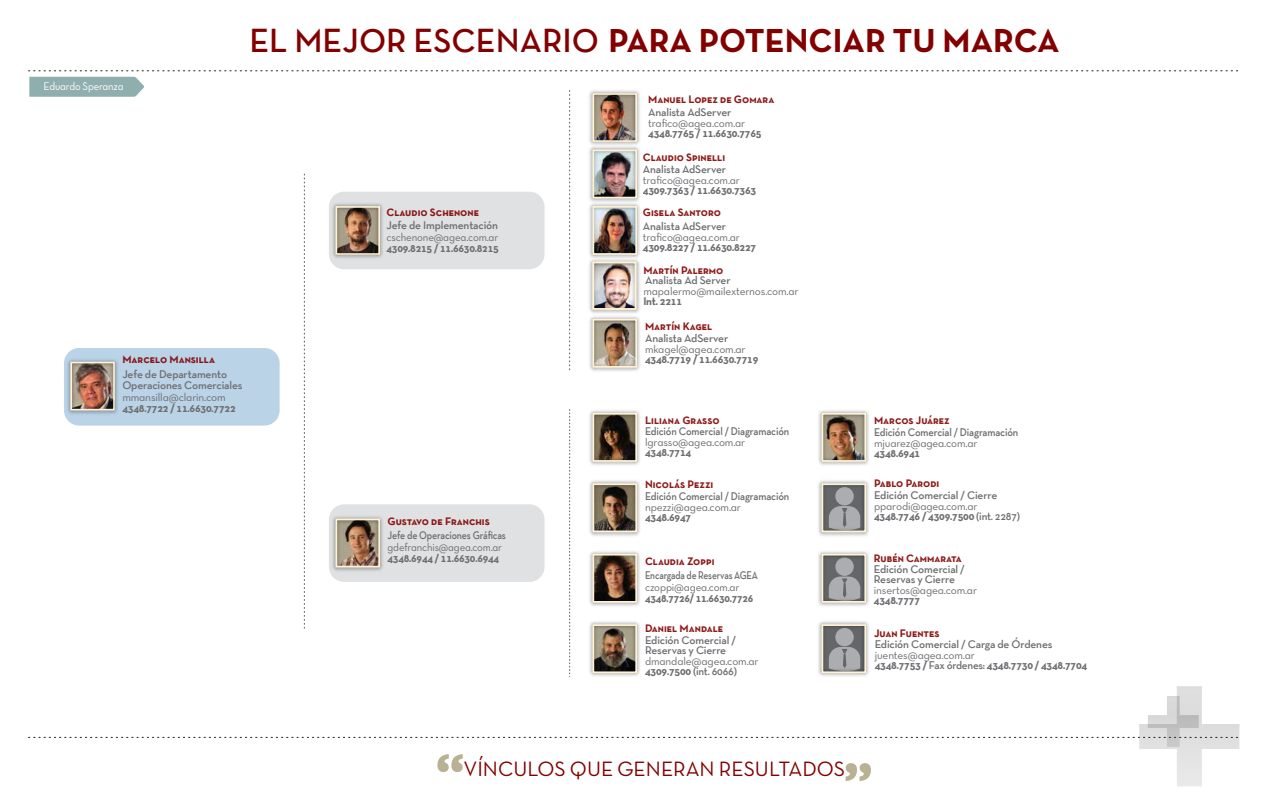
<style>
.page{position:relative;width:1268px;height:812px;background:#fff}
.page>*{position:absolute;margin:0;border:0;box-sizing:border-box;transform-origin:0 0}
.t1{font:700 33.8px "Neutra Text TF";color:#820000}
.t2{font:21.1px "Neutra Text TF Book Alt";color:#820000}
.t3{font:600 11.3px/10px "Neutra Text TF";letter-spacing:-.015em;color:#6d6e71}
.t4{font:11.3px "Neutra Text TF Book Alt";letter-spacing:-.015em;color:#6d6e71}
.t5{font:700 11.3px "Neutra Text TF";letter-spacing:-.02em;color:#6d6e71}
.t6{font:600 11.3px "Neutra Text TF";letter-spacing:-.015em;color:#6d6e71;scale:.92 1}
.t7{font:700 11.3px "Neutra Text TF";letter-spacing:-.02em;color:#6d6e71;scale:.96 1}
.t8{font:600 11.3px "Neutra Text TF";letter-spacing:-.015em;color:#6d6e71;scale:.86 1}
.t9{font:600 11.3px "Neutra Text TF";letter-spacing:-.015em;color:#6d6e71;scale:.83 1}
.t10{font:11.3px "Neutra Text TF Book Alt";letter-spacing:-.015em;color:#6d6e71;scale:.94 1}
.t11{font:700 11.3px "Neutra Text TF";letter-spacing:-.02em;color:#6d6e71;scale:.94 1}
.t12{font:11.3px "Neutra Text TF Book Alt";letter-spacing:-.015em;color:#6d6e71;scale:.96 1}
.t13{font:11.3px "Neutra Text TF Book Alt";letter-spacing:-.015em;color:#fff;scale:.93 1}
.t14{font:11px "Neutra Text TF Bold SC";color:rgb(130 0 0/.9)}
.s1{font-weight:600}
.s2{font-weight:700}
</style>
<div class="page">
<div style="left:329px;top:192px;width:215px;height:77px;background:#e0e1e2;border-radius:15px"></div>
<div style="left:64px;top:348px;width:215px;height:78px;background:#bbd3e7;border-radius:15px"></div>
<svg style="left:304px;top:174px;width:1px;height:454px"></svg>
<img style="left:65px;top:356px;width:53px;height:58px">
<div style="left:70px;top:362px;width:45px;height:48px;border:2px solid #fff3d4"></div>
<svg style="left:569px;top:90px;width:1px;height:280px"></svg>
<svg style="left:569px;top:410px;width:1px;height:267px"></svg>
<img style="left:589px;top:551px;width:51px;height:55px">
<div style="left:592px;top:554px;width:45px;height:49px;border:2px solid #fff3d4"></div>
<img style="left:589px;top:621px;width:51px;height:55px">
<div style="left:592px;top:624px;width:45px;height:49px;border:2px solid #fff3d4"></div>
<img style="left:589px;top:410px;width:51px;height:55px">
<div style="left:592px;top:413px;width:45px;height:49px;border:2px solid #fff3d4"></div>
<img style="left:589px;top:480px;width:51px;height:56px">
<div style="left:592px;top:483px;width:45px;height:49px;border:2px solid #fff3d4"></div>
<img style="left:818px;top:621px;width:51px;height:55px">
<div style="left:821px;top:624px;width:45px;height:49px;border:2px solid #fff3d4"></div>
<img style="left:818px;top:551px;width:51px;height:55px">
<div style="left:821px;top:554px;width:45px;height:49px;border:2px solid #fff3d4"></div>
<img style="left:818px;top:410px;width:51px;height:55px">
<div style="left:821px;top:413px;width:45px;height:49px;border:2px solid #fff3d4"></div>
<img style="left:818px;top:480px;width:51px;height:56px">
<div style="left:821px;top:483px;width:45px;height:49px;border:2px solid #fff3d4"></div>
<img style="left:330px;top:200px;width:53px;height:61px">
<div style="left:335px;top:206px;width:45px;height:49px;border:2px solid #fff3d4"></div>
<div style="left:329px;top:504px;width:215px;height:78px;background:#e0e1e2;border-radius:15px"></div>
<img style="left:332px;top:516px;width:51px;height:55px">
<div style="left:335px;top:519px;width:45px;height:48px;border:2px solid #fff3d4"></div>
<img style="left:589px;top:90px;width:51px;height:54px">
<div style="left:592px;top:93px;width:45px;height:49px;border:2px solid #fff3d4"></div>
<img style="left:589px;top:204px;width:51px;height:52px">
<div style="left:592px;top:206px;width:45px;height:49px;border:2px solid #fff3d4"></div>
<img style="left:589px;top:316px;width:51px;height:55px">
<div style="left:592px;top:319px;width:45px;height:49px;border:2px solid #fff3d4"></div>
<img style="left:589px;top:144px;width:51px;height:60px">
<div style="left:592px;top:150px;width:45px;height:48px;border:2px solid #fff3d4"></div>
<img style="left:589px;top:256px;width:51px;height:57px">
<div style="left:592px;top:261px;width:44px;height:49px;border:2px solid #fff3d4"></div>
<svg style="left:29px;top:70px;width:1209px;height:1px"></svg>
<svg style="left:29px;top:686px;width:1210px;height:100px"></svg>
<svg style="left:29px;top:77px;width:115px;height:20px;background:#93b2b2"></svg>
<h1 class="t1" style="left:249px;top:20px;width:811px"><span class="s1">EL MEJOR ESCENARIO</span> PARA POTENCIAR TU MARCA</h1>
<p class="t13" style="left:44px;top:80px;width:87px">Eduardo Speranza</p>
<p class="t14" style="left:122px;top:353px;width:94px">Marcelo Mansilla</p>
<p class="t3" style="left:122px;top:368px;width:122px;line-height:11px">Jefe de Departamento<br>Operaciones Comerciales</p>
<p class="t4" style="left:122px;top:390px;width:105px">mmansilla@clarin.com</p>
<p class="t5" style="left:122px;top:401px;width:115px">4348.7722 / 11.6630.7722</p>
<p class="t14" style="left:386px;top:205px;width:94px">Claudio Schenone</p>
<p class="t3" style="left:386px;top:220px;width:113px">Jefe de Implementación</p>
<p class="t12" style="left:386px;top:230px;width:118px">cschenone@agea.com.ar</p>
<p class="t7" style="left:386px;top:241px;width:118px">4309.8215 / 11.6630.8215</p>
<p class="t14" style="left:387px;top:514px;width:104px">Gustavo de Franchis</p>
<p class="t8" style="left:387px;top:528px;width:139px">Jefe de Operaciones Gráficas</p>
<p class="t10" style="left:387px;top:540px;width:123px">gdefranchis@agea.com.ar</p>
<p class="t7" style="left:387px;top:551px;width:118px">4348.6944 / 11.6630.6944</p>
<p class="t14" style="left:648px;top:92px;width:128px">Manuel Lopez de Gomara</p>
<p class="t3" style="left:648px;top:107px;width:85px">Analista AdServer</p>
<p class="t4" style="left:648px;top:116px;width:99px">trafico@agea.com.ar</p>
<p class="t5" style="left:648px;top:126px;width:115px">4348.7765 / 11.6630.7765</p>
<p class="t14" style="left:643px;top:150px;width:84px">Claudio Spinelli</p>
<p class="t3" style="left:643px;top:164px;width:85px">Analista AdServer</p>
<p class="t4" style="left:643px;top:173px;width:99px">trafico@agea.com.ar</p>
<p class="t5" style="left:643px;top:183px;width:115px">4309.7363 / 11.6630.7363</p>
<p class="t14" style="left:643px;top:206px;width:80px">Gisela Santoro</p>
<p class="t3" style="left:643px;top:221px;width:85px">Analista AdServer</p>
<p class="t4" style="left:643px;top:230px;width:99px">trafico@agea.com.ar</p>
<p class="t5" style="left:643px;top:240px;width:115px">4309.8227 / 11.6630.8227</p>
<p class="t14" style="left:643px;top:263px;width:82px">Martín Palermo</p>
<p class="t3" style="left:645px;top:275px;width:87px">Analista Ad Server</p>
<p class="t4" style="left:643px;top:284px;width:157px">mapalermo@mailexternos.com.ar</p>
<p class="t5" style="left:643px;top:294px;width:40px">Int. 2211</p>
<p class="t14" style="left:645px;top:319px;width:69px">Martín Kagel</p>
<p class="t3" style="left:645px;top:333px;width:85px">Analista AdServer</p>
<p class="t4" style="left:645px;top:342px;width:102px">mkagel@agea.com.ar</p>
<p class="t5" style="left:645px;top:352px;width:115px">4348.7719 / 11.6630.7719</p>
<p class="t14" style="left:645px;top:413px;width:76px">Liliana Grasso</p>
<p class="t6" style="left:645px;top:424px;width:158px">Edición Comercial / Diagramación</p>
<p class="t4" style="left:645px;top:435px;width:102px">lgrasso@agea.com.ar</p>
<p class="t5" style="left:645px;top:445px;width:48px">4348.7714</p>
<p class="t6" style="left:645px;top:489px;width:158px">Edición Comercial / Diagramación</p>
<p class="t4" style="left:645px;top:500px;width:97px">npezzi@agea.com.ar</p>
<p class="t5" style="left:645px;top:510px;width:48px">4348.6947</p>
<p class="t14" style="left:645px;top:477px;width:70px">Nicolás Pezzi</p>
<p class="t14" style="left:645px;top:554px;width:71px">Claudia Zoppi</p>
<p class="t9" style="left:645px;top:568px;width:138px">Encargada de Reservas AGEA</p>
<p class="t4" style="left:645px;top:580px;width:96px">czoppi@agea.com.ar</p>
<p class="t11" style="left:645px;top:591px;width:117px">4348.7726/ 11.6630.7726</p>
<p class="t3" style="left:645px;top:635px;width:93px">Edición Comercial /<br>Reservas y Cierre</p>
<p class="t4" style="left:645px;top:654px;width:115px">dmandale@agea.com.ar</p>
<p class="t3" style="left:645px;top:666px;width:93px"><span class="s2">4309.7500</span> (int. 6066)</p>
<p class="t14" style="left:645px;top:621px;width:80px">Daniel Mandale</p>
<p class="t14" style="left:874px;top:413px;width:77px">Marcos Juárez</p>
<p class="t6" style="left:874px;top:425px;width:158px">Edición Comercial / Diagramación</p>
<p class="t4" style="left:874px;top:436px;width:105px">mjuarez@agea.com.ar</p>
<p class="t5" style="left:874px;top:446px;width:48px">4348.6941</p>
<p class="t14" style="left:874px;top:476px;width:67px">Pablo Parodi</p>
<p class="t3" style="left:874px;top:490px;width:125px">Edición Comercial / Cierre</p>
<p class="t4" style="left:874px;top:499px;width:105px">pparodi@agea.com.ar</p>
<p class="t5" style="left:874px;top:509px;width:148px">4348.7746 / 4309.7500 <span class="s1">(int. 2287)</span></p>
<p class="t14" style="left:873px;top:551px;width:90px">Rubén Cammarata</p>
<p class="t3" style="left:873px;top:563px;width:93px">Edición Comercial /<br>Reservas y Cierre</p>
<p class="t4" style="left:873px;top:583px;width:105px">insertos@agea.com.ar</p>
<p class="t5" style="left:873px;top:592px;width:48px">4348.7777</p>
<p class="t14" style="left:874px;top:626px;width:67px">Juan Fuentes</p>
<p class="t3" style="left:874px;top:638px;width:179px">Edición Comercial / Carga de Órdenes</p>
<p class="t4" style="left:874px;top:648px;width:102px">juentes@agea.com.ar</p>
<p class="t5" style="left:874px;top:658px;width:214px">4348.7753 / <span class="s1">Fax órdenes:</span> 4348.7730 / 4348.7704</p>
<h2 class="t2" style="left:463px;top:756px;width:383px">VÍNCULOS QUE GENERAN RESULTADOS</h2>
</div>
